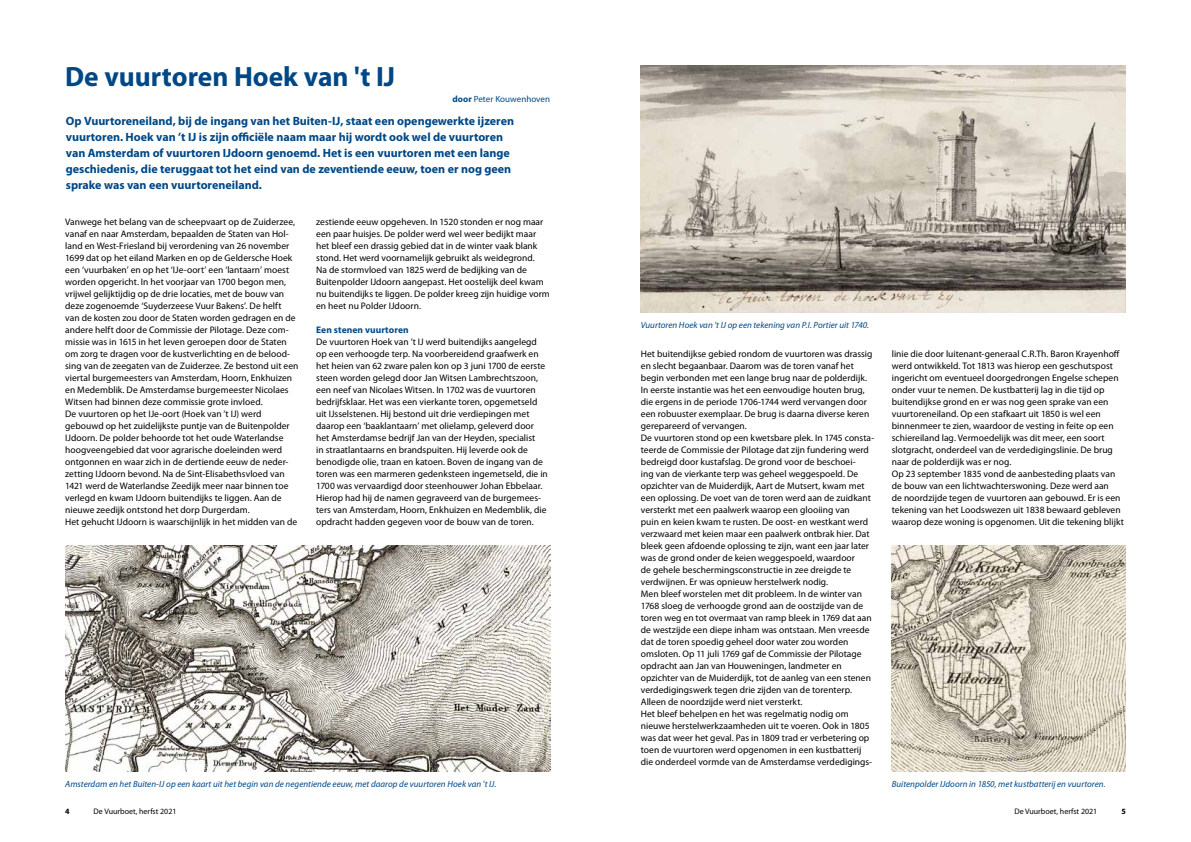
<style>
.page{position:relative;width:1191px;height:842px;background:#fff}
.page>*{position:absolute;margin:0;border:0;box-sizing:border-box;transform-origin:0 0}
.t1{font:700 28px "Myriad Pro";color:#004785}
.t2{font:700 12px/16px "Myriad Pro";color:#004785}
.t3{font:9.5px/12px "Myriad Pro";letter-spacing:.005em;color:#000}
.t4{font:700 9.5px "Myriad Pro";letter-spacing:.01em;color:#004785}
.t5{font:italic 9px "Myriad Pro";letter-spacing:.005em;color:#004785}
.t6{font:9px "Myriad Pro";letter-spacing:.005em;color:#004785}
.t7{font:8px "Myriad Pro";color:#000}
.t8{font:700 8px "Myriad Pro";color:#000}
.s1{font-weight:700}
</style>
<div class="page">
<img style="left:891px;top:546px;width:234px;height:225px">
<img style="left:65px;top:546px;width:485px;height:225px">
<img style="left:641px;top:65px;width:484px;height:248px">
<h1 class="t1" style="left:65px;top:59px;width:331px">De vuurtoren Hoek van 't IJ</h1>
<p class="t6" style="left:452px;top:94px;width:99px"><span class="s1">door</span> Peter Kouwenhoven</p>
<p class="t2" style="left:66px;top:112px;width:450px">Op Vuurtoreneiland, bij de ingang van het Buiten-IJ, staat een opengewerkte ijzeren vuurtoren. Hoek van ’t IJ is zijn officiële naam maar hij wordt ook wel de vuurtoren van Amsterdam of vuurtoren IJdoorn genoemd. Het is een vuurtoren met een lange geschiedenis, die teruggaat tot het eind van de zeventiende eeuw, toen er nog geen sprake was van een vuurtoreneiland.</p>
<p class="t3" style="left:65px;top:215px;width:235px">Vanwege het belang van de scheepvaart op de Zuiderzee, vanaf en naar Amsterdam, bepaalden de Staten van Hol&shy;land en West-Friesland bij verordening van 26 november 1699 dat op het eiland Marken en op de Geldersche Hoek een ‘vuurbaken’ en op het ‘IJe-oort’ een ‘lantaarn’ moest worden opgericht. In het voorjaar van 1700 begon men, vrijwel gelijktijdig op de drie locaties, met de bouw van deze zogenoemde ‘Suyderzeese Vuur Bakens’. De helft<br>van de kosten zou door de Staten worden gedragen en de andere helft door de Commissie der Pilotage. Deze com&shy;missie was in 1615 in het leven geroepen door de Staten om zorg te dragen voor de kustverlichting en de belood&shy;sing van de zeegaten van de Zuiderzee. Ze bestond uit een viertal burgemeesters van Amsterdam, Hoorn, Enkhuizen en Medemblik. De Amsterdamse burgemeester Nicolaes Witsen had binnen deze commissie grote invloed.<br>De vuurtoren op het IJe-oort (Hoek van ’t IJ) werd gebouwd op het zuidelijkste puntje van de Buitenpolder IJdoorn. De polder behoorde tot het oude Waterlandse hoogveengebied dat voor agrarische doeleinden werd ontgonnen en waar zich in de dertiende eeuw de neder&shy;zetting IJdoorn bevond. Na de Sint-Elisabethsvloed van 1421 werd de Waterlandse Zeedijk meer naar binnen toe verlegd en kwam IJdoorn buitendijks te liggen. Aan de nieuwe zeedijk ontstond het dorp Durgerdam.<br>Het gehucht IJdoorn is waarschijnlijk in het midden van de</p>
<p class="t3" style="left:316px;top:215px;width:235px">zestiende eeuw opgeheven. In 1520 stonden er nog maar een paar huisjes. De polder werd wel weer bedijkt maar het bleef een drassig gebied dat in de winter vaak blank stond. Het werd voornamelijk gebruikt als weidegrond.<br>Na de stormvloed van 1825 werd de bedijking van de Buitenpolder IJdoorn aangepast. Het oostelijk deel kwam nu buitendijks te liggen. De polder kreeg zijn huidige vorm en heet nu Polder IJdoorn.</p>
<p class="t4" style="left:316px;top:323px;width:94px">Een stenen vuurtoren</p>
<p class="t3" style="left:316px;top:335px;width:233px">De vuurtoren Hoek van ’t IJ werd buitendijks aangelegd op een verhoogde terp. Na voorbereidend graafwerk en het heien van 62 zware palen kon op 3 juni 1700 de eerste steen worden gelegd door Jan Witsen Lambrechtszoon, een neef van Nicolaes Witsen. In 1702 was de vuurtoren bedrijfsklaar. Het was een vierkante toren, opgemetseld uit IJsselstenen. Hij bestond uit drie verdiepingen met daarop een ‘baaklantaarn’ met olielamp, geleverd door het Amsterdamse bedrijf Jan van der Heyden, specialist<br>in straatlantaarns en brandspuiten. Hij leverde ook de benodigde olie, traan en katoen. Boven de ingang van de toren was een marmeren gedenksteen ingemetseld, die in 1700 was vervaardigd door steenhouwer Johan Ebbelaar.<br>Hierop had hij de namen gegraveerd van de burgemees&shy;ters van Amsterdam, Hoorn, Enkhuizen en Medemblik, die opdracht hadden gegeven voor de bouw van de toren.</p>
<p class="t5" style="left:641px;top:320px;width:230px">Vuurtoren Hoek van 't IJ op een tekening van P.I. Portier uit 1740.</p>
<p class="t3" style="left:641px;top:347px;width:235px">Het buitendijkse gebied rondom de vuurtoren was drassig en slecht begaanbaar. Daarom was de toren vanaf het begin verbonden met een lange brug naar de polderdijk.<br>In eerste instantie was het een eenvoudige houten brug, die ergens in de periode 1706-1744 werd vervangen door een robuuster exemplaar. De brug is daarna diverse keren gerepareerd of vervangen.<br>De vuurtoren stond op een kwetsbare plek. In 1745 consta&shy;teerde de Commissie der Pilotage dat zijn fundering werd bedreigd door kustafslag. De grond voor de beschoei-<br>ing van de vierkante terp was geheel weggespoeld. De opzichter van de Muiderdijk, Aart de Mutsert, kwam met een oplossing. De voet van de toren werd aan de zuidkant versterkt met een paalwerk waarop een glooiing van<br>puin en keien kwam te rusten. De oost- en westkant werd verzwaard met keien maar een paalwerk ontbrak hier. Dat bleek geen afdoende oplossing te zijn, want een jaar later was de grond onder de keien weggespoeld, waardoor<br>de gehele beschermingsconstructie in zee dreigde te verdwijnen. Er was opnieuw herstelwerk nodig.<br>Men bleef worstelen met dit probleem. In de winter van 1768 sloeg de verhoogde grond aan de oostzijde van de toren weg en tot overmaat van ramp bleek in 1769 dat aan de westzijde een diepe inham was ontstaan. Men vreesde dat de toren spoedig geheel door water zou worden omsloten. Op 11 juli 1769 gaf de Commissie der Pilotage opdracht aan Jan van Houweningen, landmeter en opzichter van de Muiderdijk, tot de aanleg van een stenen verdedigingswerk tegen drie zijden van de torenterp.<br>Alleen de noordzijde werd niet versterkt.<br>Het bleef behelpen en het was regelmatig nodig om nieuwe herstelwerkzaamheden uit te voeren. Ook in 1805 was dat weer het geval. Pas in 1809 trad er verbetering op toen de vuurtoren werd opgenomen in een kustbatterij die onderdeel vormde van de Amsterdamse verdedigings-</p>
<p class="t3" style="left:891px;top:347px;width:234px">linie die door luitenant-generaal C.R.Th. Baron Krayenhoff werd ontwikkeld. Tot 1813 was hierop een geschutspost ingericht om eventueel doorgedrongen Engelse schepen onder vuur te nemen. De kustbatterij lag in die tijd op buitendijkse grond en er was nog geen sprake van een vuurtoreneiland. Op een stafkaart uit 1850 is wel een binnenmeer te zien, waardoor de vesting in feite op een schiereiland lag. Vermoedelijk was dit meer, een soort slotgracht, onderdeel van de verdedigingslinie. De brug naar de polderdijk was er nog.<br>Op 23 september 1835 vond de aanbesteding plaats van de bouw van een lichtwachterswoning. Deze werd aan<br>de noordzijde tegen de vuurtoren aan gebouwd. Er is een tekening van het Loodswezen uit 1838 bewaard gebleven waarop deze woning is opgenomen. Uit die tekening blijkt</p>
<p class="t5" style="left:65px;top:779px;width:433px">Amsterdam en het Buiten-IJ op een kaart uit het begin van de negentiende eeuw, met daarop de vuurtoren Hoek van 't IJ.</p>
<p class="t5" style="left:891px;top:779px;width:215px">Buitenpolder IJdoorn in 1850, met kustbatterij en vuurtoren.</p>
<p class="t8" style="left:65px;top:806px;width:6px">4</p>
<p class="t7" style="left:94px;top:806px;width:84px">De Vuurboet, herfst 2021</p>
<p class="t7" style="left:1014px;top:806px;width:84px">De Vuurboet, herfst 2021</p>
<p class="t8" style="left:1121px;top:806px;width:6px">5</p>
</div>
